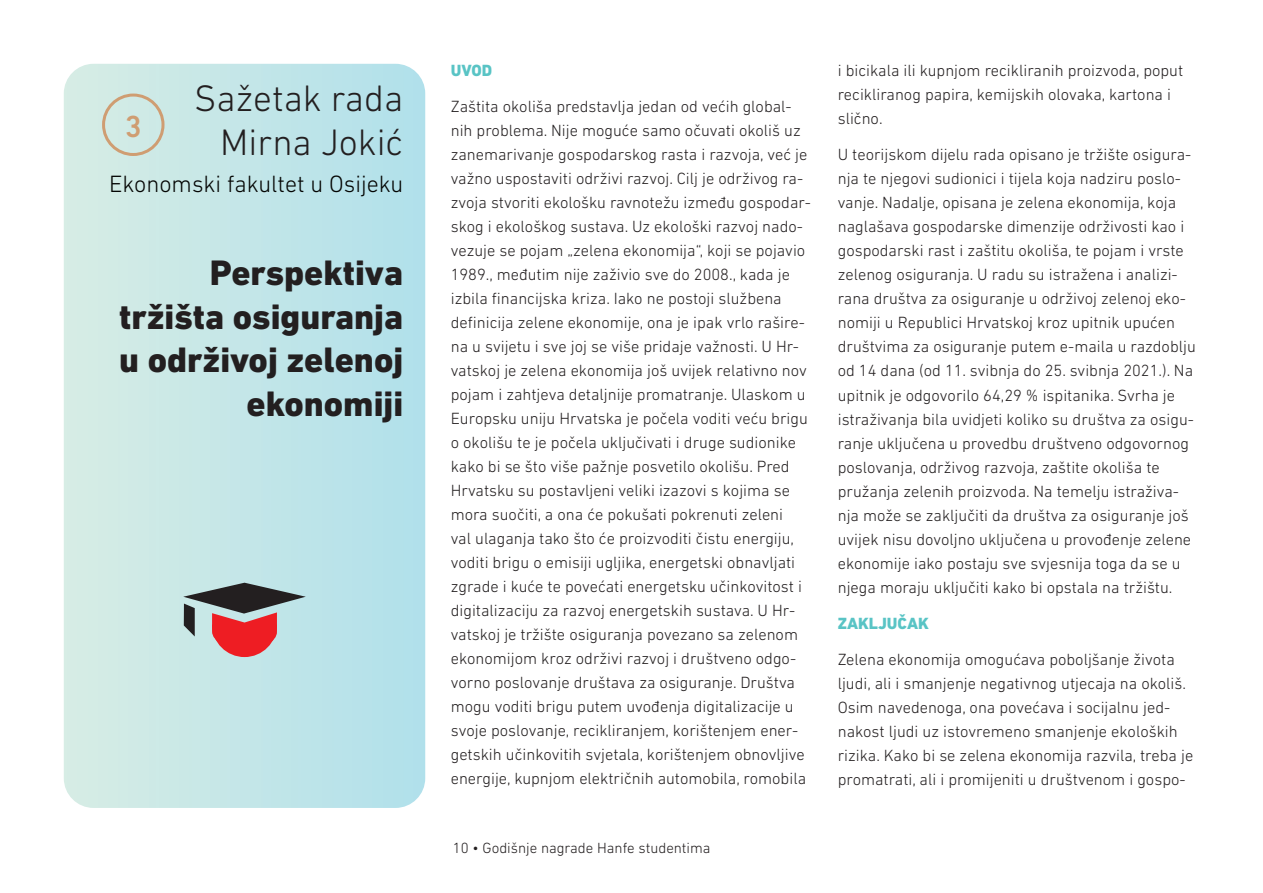
<style>
.page{position:relative;width:1263px;height:893px;background:#fff}
.page>*{position:absolute;margin:0;border:0;box-sizing:border-box;transform-origin:0 0}
.t1{font:300 37.5px/43.5px "DIN Next LT Pro";color:#231f20;text-align:right}
.t2{font:800 36px/43.5px "DIN Next LT Pro";color:#231f20;text-align:right}
.t3{font:500 31.05px "DIN Next LT Pro";color:#cf9d72}
.t4{font:300 24px "DIN Next LT Pro";color:#040503}
.t5{font:300 16.5px/24px "DIN Next LT Pro";color:#231f20}
.t6{font:800 16.5px "DIN Next LT Pro";color:#59c4c5}
.t7{font:300 15px "DIN Next LT Pro";color:#231f20}
</style>
<div class="page">
<svg style="left:64px;top:64px;width:361px;height:744px;background:#c3e6e7"></svg>
<div style="left:102px;top:94px;width:62px;height:62px;border:3px solid #cf9d72;border-radius:50%"></div>
<svg style="left:183px;top:583px;width:123px;height:74px;background:#a7878a"></svg>
<h1 class="t1" style="left:194px;top:76px;width:211px">Sažetak rada<br>Mirna Jokić</h1>
<h3 class="t4" style="left:109px;top:170px;width:296px">Ekonomski fakultet u Osijeku</h3>
<h3 class="t3" style="left:125px;top:108px;width:19px">3</h3>
<h2 class="t2" style="left:119px;top:251px;width:286px">Perspektiva tržišta osiguranja u održivoj zelenoj ekonomiji</h2>
<p class="t6" style="left:451px;top:61px;width:43px">UVOD</p>
<p class="t5" style="left:451px;top:94px;width:362px">Zaštita okoliša predstavlja jedan od većih global&shy;nih problema. Nije moguće samo očuvati okoliš uz zanemarivanje gospodarskog rasta i razvoja, već je važno uspostaviti održivi razvoj. Cilj je održivog ra&shy;zvoja stvoriti ekološku ravnotežu između gospodar&shy;skog i ekološkog sustava. Uz ekološki razvoj nado&shy;vezuje se pojam „zelena ekonomija“, koji se pojavio 1989., međutim nije zaživio sve do 2008., kada je izbila financijska kriza. Iako ne postoji službena definicija zelene ekonomije, ona je ipak vrlo rašire&shy;na u svijetu i sve joj se više pridaje važnosti. U Hr&shy;vatskoj je zelena ekonomija još uvijek relativno nov pojam i zahtjeva detaljnije promatranje. Ulaskom u Europsku uniju Hrvatska je počela voditi veću brigu o okolišu te je počela uključivati i druge sudionike kako bi se što više pažnje posvetilo okolišu. Pred Hrvatsku su postavljeni veliki izazovi s kojima se mora suočiti, a ona će pokušati pokrenuti zeleni<br>val ulaganja tako što će proizvoditi čistu energiju, voditi brigu o emisiji ugljika, energetski obnavljati zgrade i kuće te povećati energetsku učinkovitost i digitalizaciju za razvoj energetskih sustava. U Hr&shy;vatskoj je tržište osiguranja povezano sa zelenom ekonomijom kroz održivi razvoj i društveno odgo&shy;vorno poslovanje društava za osiguranje. Društva mogu voditi brigu putem uvođenja digitalizacije u svoje poslovanje, recikliranjem, korištenjem ener&shy;getskih učinkovitih svjetala, korištenjem obnovljive energije, kupnjom električnih automobila, romobila</p>
<p class="t7" style="left:453px;top:839px;width:259px">10 • Godišnje nagrade Hanfe studentima</p>
<p class="t5" style="left:838px;top:59px;width:347px">i bicikala ili kupnjom recikliranih proizvoda, poput recikliranog papira, kemijskih olovaka, kartona i slično.</p>
<p class="t5" style="left:838px;top:143px;width:360px">U teorijskom dijelu rada opisano je tržište osigura&shy;nja te njegovi sudionici i tijela koja nadziru poslo&shy;vanje. Nadalje, opisana je zelena ekonomija, koja naglašava gospodarske dimenzije održivosti kao i gospodarski rast i zaštitu okoliša, te pojam i vrste zelenog osiguranja. U radu su istražena i analizi&shy;rana društva za osiguranje u održivoj zelenoj eko&shy;nomiji u Republici Hrvatskoj kroz upitnik upućen društvima za osiguranje putem e-maila u razdoblju od 14 dana (od 11. svibnja do 25. svibnja 2021.). Na upitnik je odgovorilo 64,29 % ispitanika. Svrha je istraživanja bila uvidjeti koliko su društva za osigu&shy;ranje uključena u provedbu društveno odgovornog poslovanja, održivog razvoja, zaštite okoliša te pružanja zelenih proizvoda. Na temelju istraživa&shy;nja može se zaključiti da društva za osiguranje još uvijek nisu dovoljno uključena u provođenje zelene ekonomije iako postaju sve svjesnija toga da se u njega moraju uključiti kako bi opstala na tržištu.</p>
<p class="t6" style="left:838px;top:613px;width:93px">ZAKLJUČAK</p>
<p class="t5" style="left:838px;top:647px;width:357px">Zelena ekonomija omogućava poboljšanje života ljudi, ali i smanjenje negativnog utjecaja na okoliš.<br>Osim navedenoga, ona povećava i socijalnu jed&shy;nakost ljudi uz istovremeno smanjenje ekoloških rizika. Kako bi se zelena ekonomija razvila, treba je promatrati, ali i promijeniti u društvenom i gospo-</p>
</div>
